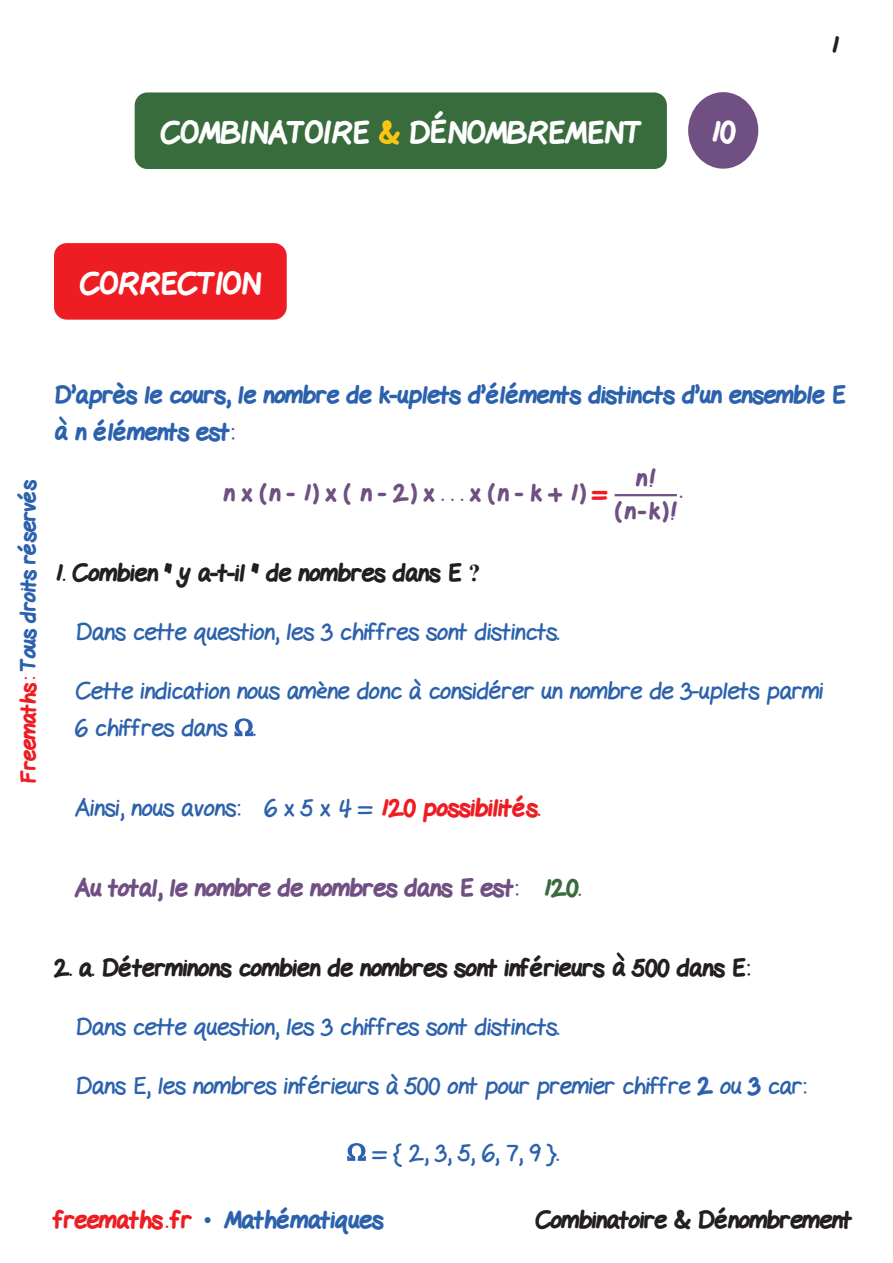
<style>
.page{position:relative;width:893px;height:1263px;background:#fff}
.page>*{position:absolute;margin:0;border:0;box-sizing:border-box;transform-origin:0 0}
.Titre{font:800 30px "Gel Pen";color:#fff}
.Texte-Cor{font:24px/37.5px "Gel Pen";color:#2c62ad}
.Sous_titre-Cor{font:800 24px "Gel Pen";color:#231f20}
.Texte-Cor-2{font:800 24px/37.5px "Gel Pen";color:#2c62ad}
.Texte-Cor-3{font:800 24px "Gel Pen";color:#704f83}
.Texte{font:800 24px "Gel Pen";color:#704f83}
.Texte-Cor-4{font:24px "Gel Pen";color:#704f83}
.t1{font:800 21px "Gel Pen";letter-spacing:-.01em;color:#2c62ad}
.s1{color:#fbc612}
.s2{color:#ee1d23}
.s3{font-family:"Times New Roman";font-weight:700}
.s4{font-weight:800;color:#ee1d23}
.s5{color:#386c3d}
.s6{font-weight:800}
.s7{font-family:"Times New Roman";font-weight:400}
</style>
<div class="page">
<div style="left:54px;top:243px;width:233px;height:77px;background:#ee1d23;border-radius:13px"></div>
<hr style="left:615px;top:494px;width:62px;height:2px;background:#704f83">
<svg style="left:234px;top:718px;width:20px;height:19px"></svg>
<svg style="left:347px;top:1143px;width:19px;height:18px"></svg>
<div style="left:688px;top:92px;width:70px;height:77px;background:#704f83;border-radius:50%"></div>
<div style="left:135px;top:92px;width:532px;height:77px;background:#386c3d;border-radius:13px"></div>
<p class="Titre" style="left:160px;top:108px;width:483px">COMBINATOIRE <span class="s1">&amp;</span> DÉNOMBREMENT</p>
<p class="Titre" style="left:710px;top:107px;width:28px">10</p>
<p class="Sous_titre-Cor" style="left:830px;top:25px;width:10px">1</p>
<p class="Titre" style="left:80px;top:259px;width:183px">CORRECTION</p>
<p class="t1" style="left:11px;top:783px;width:305px;rotate:-90deg"><span class="s2">Freemaths:</span> Tous droits réservés</p>
<p class="Texte-Cor-2" style="left:54px;top:373px;width:793px">D’après le cours, le nombre de k-uplets d’éléments distincts d’un ensemble E à n éléments est:</p>
<p class="Texte" style="left:636px;top:458px;width:21px">n!</p>
<p class="Texte" style="left:615px;top:491px;width:63px">(n-k)!</p>
<p class="Texte-Cor-3" style="left:224px;top:473px;width:385px">n x (n - 1) x ( n - 2) x . . . x (n - k + 1) <span class="s2">=</span></p>
<p class="Texte-Cor-4" style="left:680px;top:470px;width:4px">.</p>
<p class="Sous_titre-Cor" style="left:54px;top:553px;width:428px">1. Combien " y a-t-il " de nombres dans E <span class="s3">?</span></p>
<p class="Texte-Cor" style="left:75px;top:610px;width:486px">Dans cette question, les 3 chiffres sont distincts.</p>
<p class="Texte-Cor" style="left:75px;top:669px;width:749px">Cette indication nous amène donc à considérer un nombre de 3-uplets parmi<br>6 chiffres dans .</p>
<p class="Texte-Cor" style="left:75px;top:787px;width:466px">Ainsi, nous avons: 6 x 5 x 4 = <span class="s4">120 possibilités.</span></p>
<p class="Texte-Cor-3" style="left:75px;top:868px;width:507px">Au total, le nombre de nombres dans E est: <span class="s5">120</span>.</p>
<p class="Sous_titre-Cor" style="left:54px;top:948px;width:697px">2. a. Déterminons combien de nombres sont inférieurs à 500 dans E:</p>
<p class="Texte-Cor" style="left:75px;top:1005px;width:486px">Dans cette question, les 3 chiffres sont distincts.</p>
<p class="Texte-Cor" style="left:75px;top:1064px;width:733px">Dans E, les nombres inférieurs à 500 ont pour premier chiffre <span class="s6">2</span> ou <span class="s6">3</span> car:</p>
<p class="Texte-Cor" style="left:373px;top:1131px;width:187px">= { 2, 3, 5, 6, 7, 9 }.</p>
<p class="Texte-Cor-2" style="left:54px;top:1199px;width:331px"><span class="s2">freemaths . fr</span> <span class="s7">•</span> Mathématiques</p>
<p class="Sous_titre-Cor" style="left:535px;top:1200px;width:319px">Combinatoire &amp; Dénombrement</p>
</div>
